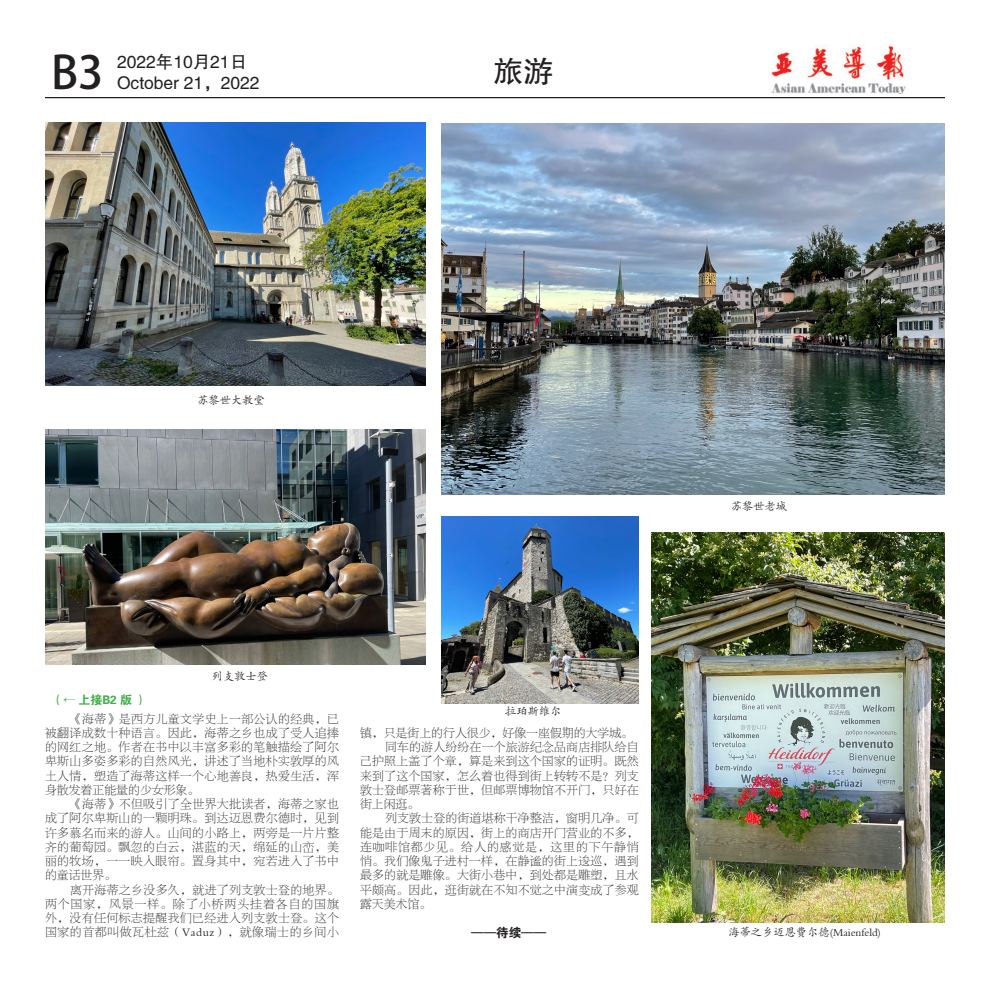
<style>
.page{position:relative;width:990px;height:990px;background:#fff}
.page>*{position:absolute;margin:0;border:0;box-sizing:border-box;transform-origin:0 0}
.t1{font:45px "Adobe Heiti Std";color:#231f20}
.t2{font:30px "FZHTJW GB1 0";color:#231f20}
.t3{font:17.5px "FZHTFW GB1 0";color:#231f20}
.t4{font:12.5px "FZDHTJW GB1 0";color:#231f20}
.t5{font:11.88px/14.2px "FZBSJW GB1 0";letter-spacing:.02em;color:#231f20;text-align:justify}
.t6{font:11.88px "FZBSJW GB1 0";color:#231f20}
.t7{font:11.88px "FZDHTJW GB1 0";color:#40ae49}
.t8{font:11.25px "FZKTJW GB1 0";color:#231f20}
</style>
<div class="page">
<hr style="left:45px;top:97px;width:900px;height:1px;background:#231f20">
<img style="left:771px;top:45px;width:135px;height:49px">
<img style="left:441px;top:123px;width:504px;height:372px">
<img style="left:45px;top:123px;width:381px;height:262px">
<img style="left:45px;top:429px;width:381px;height:236px">
<img style="left:651px;top:532px;width:294px;height:390px">
<img style="left:441px;top:516px;width:198px;height:188px">
<p class="t3" style="left:117px;top:52px;width:132px">2022年10月21日</p>
<p class="t3" style="left:117px;top:73px;width:144px">October 21，2022</p>
<p class="t1" style="left:51px;top:46px;width:54px">B3</p>
<p class="t2" style="left:493px;top:55px;width:61px">旅游</p>
<p class="t8" style="left:197px;top:394px;width:69px">苏黎世大教堂</p>
<p class="t8" style="left:212px;top:670px;width:58px">列支敦士登</p>
<p class="t7" style="left:52px;top:693px;width:97px">（← 上接B2 版 ）</p>
<p class="t5" style="left:45px;top:712px;width:296px;text-indent:25px">《海蒂》是西方儿童文学史上一部公认的经典，已被翻译成数十种语言。因此，海蒂之乡也成了受人追捧的网红之地。作者在书中以丰富多彩的笔触描绘了阿尔卑斯山多姿多彩的自然风光，讲述了当地朴实敦厚的风土人情，塑造了海蒂这样一个心地善良，热爱生活，浑身散发着正能量的少女形象。</p>
<p class="t5" style="left:45px;top:797px;width:296px;text-indent:25px">《海蒂》不但吸引了全世界大批读者，海蒂之家也成了阿尔卑斯山的一颗明珠。到达迈恩费尔德时，见到许多慕名而来的游人。山间的小路上，两旁是一片片整齐的葡萄园。飘忽的白云，湛蓝的天，绵延的山峦，美丽的牧场，一一映入眼帘。置身其中，宛若进入了书中的童话世界。</p>
<p class="t5" style="left:45px;top:883px;width:296px;text-indent:25px">离开海蒂之乡没多久，就进了列支敦士登的地界。两个国家，风景一样。除了小桥两头挂着各自的国旗外，没有任何标志提醒我们已经进入列支敦士登。这个国家的首都叫做瓦杜兹（Vaduz），就像瑞士的乡间小</p>
<p class="t8" style="left:505px;top:706px;width:58px">拉珀斯维尔</p>
<p class="t6" style="left:360px;top:727px;width:275px">镇，只是街上的行人很少，好像一座假期的大学城。</p>
<p class="t5" style="left:360px;top:740px;width:280px;text-indent:25px">同车的游人纷纷在一个旅游纪念品商店排队给自己护照上盖了个章，算是来到这个国家的证明。既然来到了这个国家，怎么着也得到街上转转不是？列支敦士登邮票著称于世，但邮票博物馆不开门，只好在街上闲逛。</p>
<p class="t5" style="left:360px;top:812px;width:280px;text-indent:25px">列支敦士登的街道堪称干净整洁，窗明几净。可能是由于周末的原因，街上的商店开门营业的不多，连咖啡馆都少见。给人的感觉是，这里的下午静悄悄。我们像鬼子进村一样，在静谧的街上逡巡，遇到最多的就是雕像。大街小巷中，到处都是雕塑，且水平颇高。因此，逛街就在不知不觉之中演变成了参观露天美术馆。</p>
<p class="t4" style="left:471px;top:926px;width:76px">——待续——</p>
<p class="t8" style="left:731px;top:500px;width:58px">苏黎世老城</p>
<p class="t8" style="left:728px;top:926px;width:154px">海蒂之乡迈恩费尔德(Maienfeld)</p>
</div>
